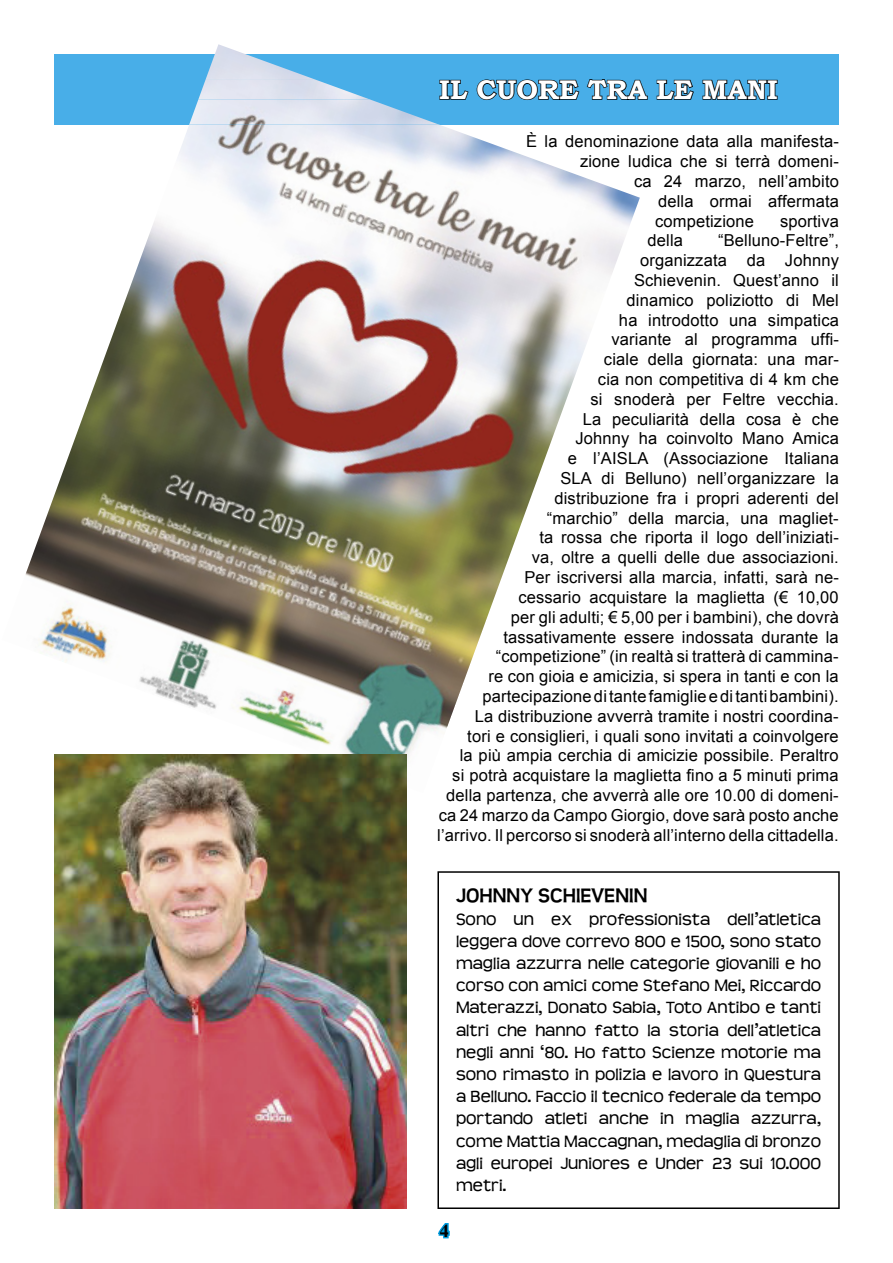
<style>
.page{position:relative;width:893px;height:1263px;background:#fff}
.page>*{position:absolute;margin:0;border:0;box-sizing:border-box;transform-origin:0 0}
.t1{font:700 27px "Bookman Old Style";color:#fff}
.t2{font:700 21px "Teen";color:#000}
.t3{font:18px/22.2px "Teen";color:#000;text-align:justify}
.t4{font:700 18px "Times";color:#000}
.t5{font:16.5px/19.8px "Arial";letter-spacing:.01em;color:#000;text-align:right}
</style>
<div class="page">
<svg style="left:438px;top:1223px;width:12px;height:16px"></svg>
<div style="left:54px;top:54px;width:785px;height:71px;background:#48aee8"></div>
<svg style="left:439px;top:79px;width:339px;height:21px"></svg>
<svg style="left:437px;top:871px;width:403px;height:338px"></svg>
<img style="left:215px;top:44px;width:29px;height:10px">
<img style="left:205px;top:54px;width:111px;height:26px">
<img style="left:25px;top:125px;width:615px;height:668px">
<img style="left:189px;top:99px;width:250px;height:26px">
<img style="left:198px;top:80px;width:171px;height:19px">
<img style="left:54px;top:754px;width:352px;height:455px">
<h1 class="t1" style="left:439px;top:74px;width:340px">IL CUORE TRA LE MANI</h1>
<p class="t5" style="left:526px;top:132px;width:314px">È la denominazione data alla manifesta-</p>
<p class="t5" style="left:580px;top:152px;width:260px">zione ludica che si terrà domeni-</p>
<p class="t5" style="left:634px;top:172px;width:206px">ca 24 marzo, nell’ambito</p>
<p class="t5" style="left:658px;top:191px;width:182px">della ormai affermata</p>
<p class="t5" style="left:655px;top:211px;width:101px">competizione</p>
<p class="t5" style="left:780px;top:211px;width:60px">sportiva</p>
<p class="t5" style="left:647px;top:231px;width:37px">della</p>
<p class="t5" style="left:437px;top:231px;width:403px">“Belluno-Feltre”,<br>organizzata da Johnny<br>Schievenin. Quest’anno il<br>dinamico poliziotto di Mel<br>ha introdotto una simpatica<br>variante al programma uffi-<br>ciale della giornata: una mar-<br>cia non competitiva di 4 km che<br>si snoderà per Feltre vecchia.<br>La peculiarità della cosa è che<br>Johnny ha coinvolto Mano Amica<br>e l’AISLA (Associazione Italiana<br>SLA di Belluno) nell’organizzare la<br>distribuzione fra i propri aderenti del<br>“marchio” della marcia, una magliet-<br>ta rossa che riporta il logo dell’iniziati-<br>va, oltre a quelli delle due associazioni.<br>Per iscriversi alla marcia, infatti, sarà ne-<br>cessario acquistare la maglietta (€ 10,00<br>per gli adulti; € 5,00 per i bambini), che dovrà tassativamente essere indossata durante la “competizione” (in realtà si tratterà di cammina-<br>re con gioia e amicizia, si spera in tanti e con la partecipazione di tante famiglie e di tanti bambini).<br>La distribuzione avverrà tramite i nostri coordina-<br>tori e consiglieri, i quali sono invitati a coinvolgere<br>la più ampia cerchia di amicizie possibile. Peraltro<br>si potrà acquistare la maglietta fino a 5 minuti prima della partenza, che avverrà alle ore 10.00 di domeni&shy;ca 24 marzo da Campo Giorgio, dove sarà posto anche l’arrivo. Il percorso si snoderà all’interno della cittadella.</p>
<p class="t2" style="left:456px;top:884px;width:193px">JOHNNY SCHIEVENIN</p>
<p class="t3" style="left:456px;top:908px;width:367px">Sono un ex professionista dell’atletica leggera dove correvo 800 e 1500, sono stato maglia azzurra nelle categorie giovanili e ho corso con amici come Stefano Mei, Riccardo Materazzi, Donato Sabia, Toto Antibo e tanti altri che hanno fatto la storia dell’atletica negli anni ‘80. Ho fatto Scienze motorie ma sono rimasto in polizia e lavoro in Questura a Belluno. Faccio il tecnico federale da tempo portando atleti anche in maglia azzurra, come Mattia Maccagnan, medaglia di bronzo agli europei Juniores e Under 23 sui 10.000 metri.</p>
<p class="t4" style="left:440px;top:1220px;width:10px">4</p>
</div>
